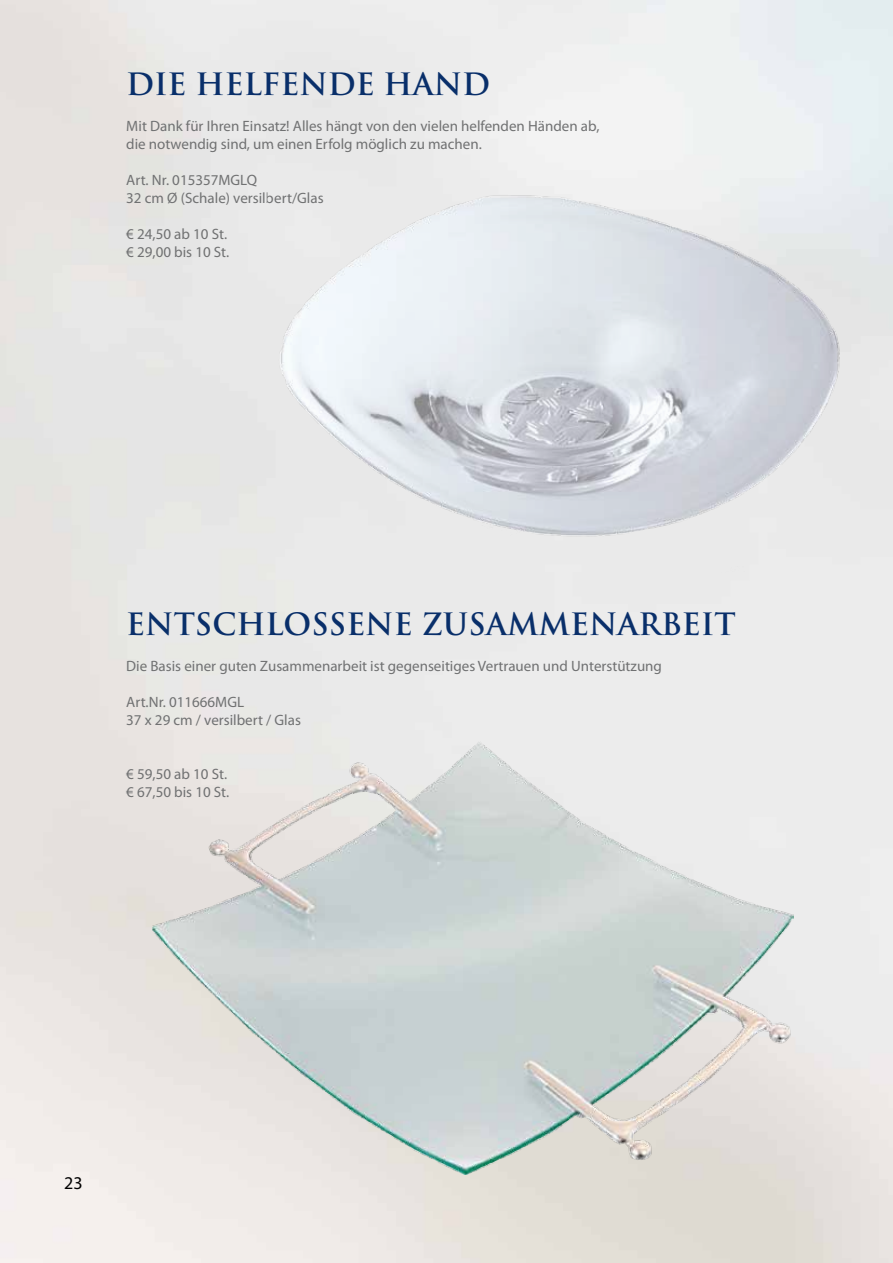
<style>
.page{position:relative;width:893px;height:1263px;background:#fff}
.page>*{position:absolute;margin:0;border:0;box-sizing:border-box;transform-origin:0 0}
.t1{font:700 30px "Trajan Pro";color:#092f6a}
.t2{font:18px "Myriad Pro";color:#000}
.t3{font:15px/18px "Myriad Pro";color:#707172}
</style>
<div class="page">
<img style="left:153px;top:741px;width:641px;height:434px">
<img style="left:268px;top:147px;width:591px;height:425px">
<h1 class="t1" style="left:126px;top:65px;width:365px">DIE HELFENDE HAND</h1>
<p class="t3" style="left:126px;top:117px;width:475px">Mit Dank für Ihren Einsatz! Alles hängt von den vielen helfenden Händen ab, die notwendig sind, um einen Erfolg möglich zu machen.</p>
<p class="t3" style="left:126px;top:171px;width:199px">Art. Nr. 015357MGLQ<br>32 cm Ø (Schale) versilbert/Glas</p>
<p class="t3" style="left:126px;top:225px;width:105px">€ 24,50 ab 10 St. € 29,00 bis 10 St.</p>
<h1 class="t1" style="left:126px;top:605px;width:611px">ENTSCHLOSSENE ZUSAMMENARBEIT</h1>
<p class="t3" style="left:126px;top:657px;width:537px">Die Basis einer guten Zusammenarbeit ist gegenseitiges Vertrauen und Unterstützung</p>
<p class="t3" style="left:126px;top:693px;width:176px">Art.Nr. 011666MGL<br>37 x 29 cm / versilbert / Glas</p>
<p class="t3" style="left:126px;top:765px;width:105px">€ 59,50 ab 10 St. € 67,50 bis 10 St.</p>
<p class="t2" style="left:64px;top:1172px;width:20px">23</p>
</div>
